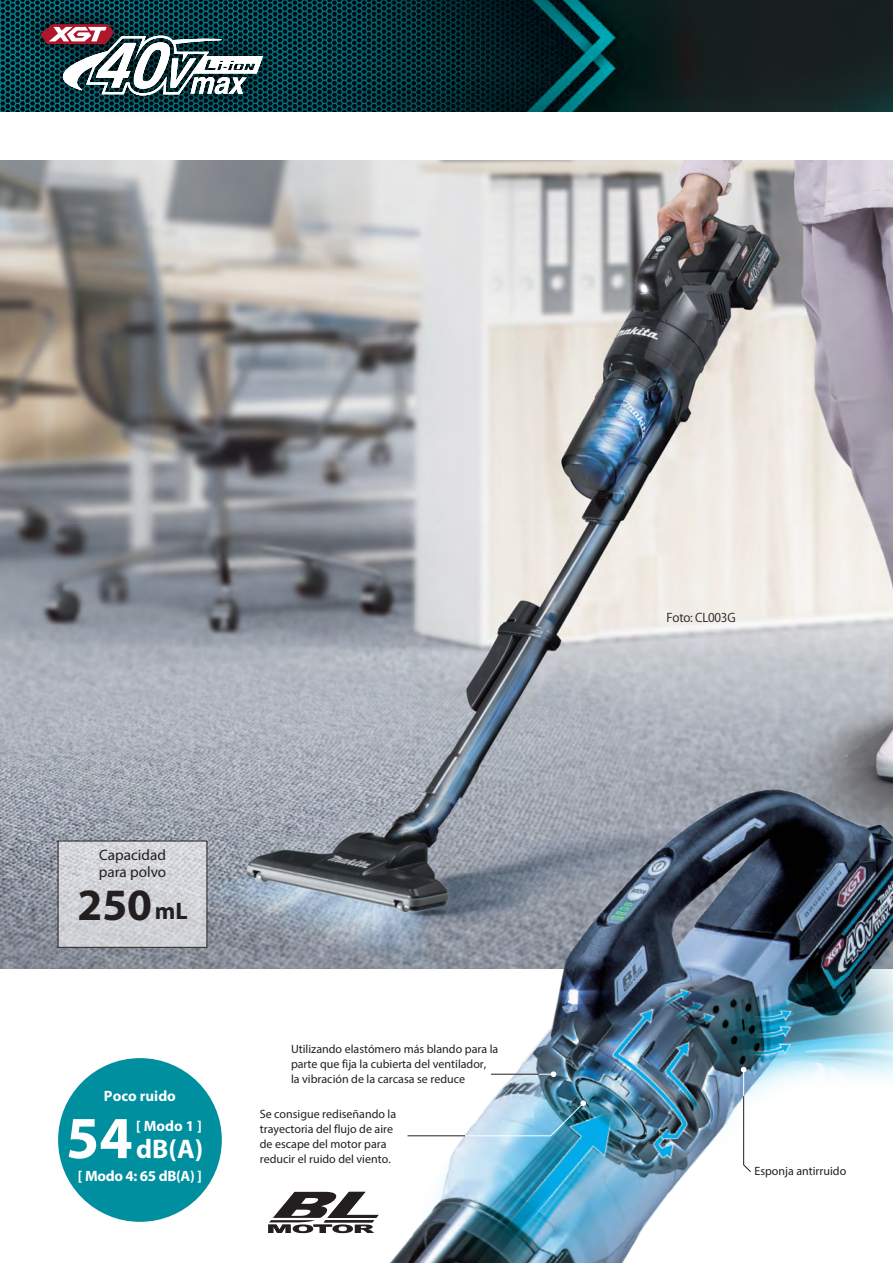
<style>
.page{position:relative;width:893px;height:1263px;background:#fff}
.page>*{position:absolute;margin:0;border:0;box-sizing:border-box;transform-origin:0 0}
.t1{font:700 60px "Myriad Pro";color:#fff}
.t2{font:700 45px "Myriad Pro";color:#231f20}
.t3{font:700 27px "Myriad Pro";color:#fff}
.t4{font:15.15px/16.5px "Myriad Pro";color:#231f20}
.t5{font:700 15px "Myriad Pro";color:#fff}
.t6{font:12px/15px "Myriad Pro";color:#231f20}
.t7{font:12px "Koz Go Pr 6 N";letter-spacing:-.02em;color:#231f20}
.s1{font-size:24px}
</style>
<div class="page">
<img style="left:0;top:160px;width:893px;height:808px">
<img style="left:165px;top:768px;width:728px;height:495px">
<img style="left:15px;top:111px;width:274px;height:1px">
<img style="left:0;top:0;width:893px;height:111px">
<svg style="left:41px;top:24px;width:222px;height:71px"></svg>
<svg style="left:60px;top:843px;width:145px;height:103px;background:#d1d3d7"></svg>
<div style="left:58px;top:841px;width:149px;height:107px;border:1px solid #231f20"></div>
<svg style="left:539px;top:1071px;width:17px;height:6px"></svg>
<svg style="left:741px;top:1067px;width:11px;height:106px"></svg>
<hr style="left:491px;top:1074px;width:48px;height:1px;background:#231f20">
<hr style="left:408px;top:1135px;width:57px;height:1px;background:#231f20">
<svg style="left:464px;top:1100px;width:122px;height:36px;background:#9dc7dc"></svg>
<svg style="left:268px;top:1192px;width:111px;height:41px"></svg>
<div style="left:58px;top:1058px;width:164px;height:164px;background:#008f9e;border-radius:50%"></div>
<p class="t4" style="left:99px;top:847px;width:69px">Capacidad para polvo</p>
<h2 class="t2" style="left:77px;top:875px;width:112px">250<span class="s1">mL</span></h2>
<p class="t5" style="left:104px;top:1086px;width:73px">Poco ruido</p>
<h1 class="t1" style="left:66px;top:1099px;width:68px">54</h1>
<p class="t5" style="left:136px;top:1116px;width:67px">[ Modo 1 ]</p>
<p class="t5" style="left:78px;top:1166px;width:125px">[ Modo 4: 65 dB(A) ]</p>
<h3 class="t3" style="left:136px;top:1131px;width:69px">dB(A)</h3>
<p class="t6" style="left:291px;top:1041px;width:209px">Utilizando elastómero más blando para la parte que fija la cubierta del ventilador,<br>la vibración de la carcasa se reduce</p>
<p class="t6" style="left:260px;top:1106px;width:138px">Se consigue rediseñando la trayectoria del flujo de aire de escape del motor para reducir el ruido del viento.</p>
<p class="t7" style="left:667px;top:610px;width:71px">Foto: CL003G</p>
<p class="t6" style="left:754px;top:1163px;width:93px">Esponja antirruido</p>
</div>
